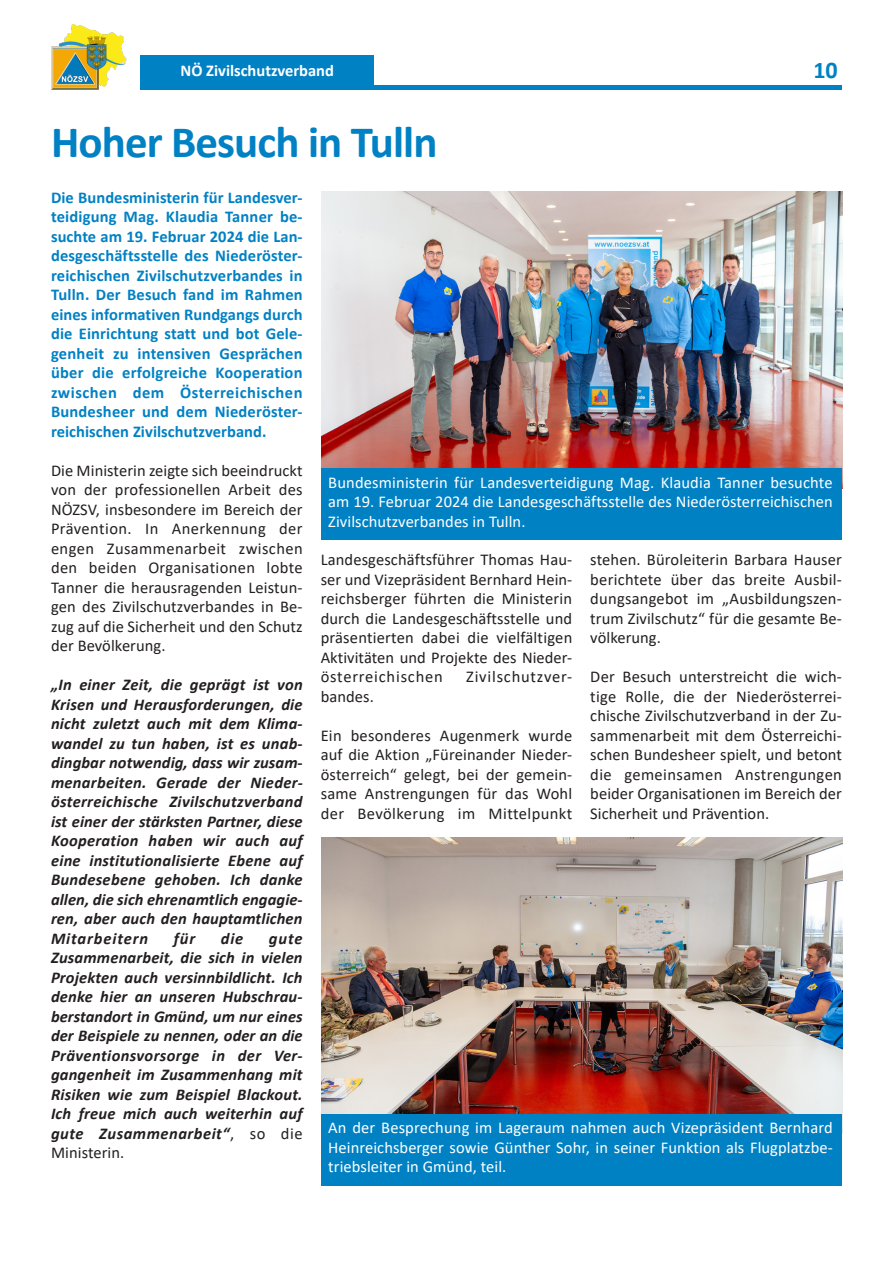
<style>
.page{position:relative;width:893px;height:1263px;background:#fff}
.page>*{position:absolute;margin:0;border:0;box-sizing:border-box;transform-origin:0 0}
.t1{font:700 45px "Calibri";letter-spacing:-.02em;color:#0081c4}
.t2{font:700 24px "Calibri";color:#0081c4}
.t3{font:16.5px/19.5px "Calibri";letter-spacing:.005em;color:#231f20;text-align:justify}
.t4{font:italic 700 16.5px/19.5px "Calibri";letter-spacing:.015em;color:#231f20;text-align:justify}
.t5{font:700 16.5px/19.5px "Calibri";letter-spacing:.005em;color:#0081c4;text-align:justify}
.t6{font:16.5px/19.5px "Calibri";letter-spacing:.005em;color:#fff;text-align:justify}
.t7{font:700 16.5px "Calibri";color:#fff}
.t8{font:16.5px "Calibri";letter-spacing:.05em;color:#231f20}
.s1{font-weight:400;font-style:normal}
</style>
<div class="page">
<img style="left:321px;top:192px;width:522px;height:296px">
<div style="left:321px;top:469px;width:521px;height:71px;background:#0081c4"></div>
<img style="left:321px;top:837px;width:522px;height:297px">
<div style="left:321px;top:1114px;width:521px;height:71px;background:#0081c4"></div>
<img style="left:51px;top:24px;width:76px;height:66px">
<hr style="left:140px;top:85px;width:702px;height:4px;background:#0081c4">
<div style="left:140px;top:56px;width:234px;height:33px;background:#0081c4"></div>
<p class="t7" style="left:180px;top:59px;width:155px">NÖ Zivilschutzverband</p>
<h2 class="t2" style="left:813px;top:53px;width:26px">10</h2>
<p class="t1" style="left:51px;top:110px;width:388px">Hoher Besuch in Tulln</p>
<p class="t5" style="left:51px;top:187px;width:253px">Die Bundesministerin für Landesver&shy;teidigung Mag. Klaudia Tanner be&shy;suchte am 19. Februar 2024 die Lan&shy;desgeschäftsstelle des Niederöster&shy;reichischen Zivilschutzverbandes in Tulln. Der Besuch fand im Rahmen eines informativen Rundgangs durch die Einrichtung statt und bot Gele&shy;genheit zu intensiven Gesprächen über die erfolgreiche Kooperation zwischen dem Österreichischen Bundesheer und dem Niederöster&shy;reichischen Zivilschutzverband.</p>
<p class="t3" style="left:51px;top:460px;width:253px">Die Ministerin zeigte sich beeindruckt von der professionellen Arbeit des NÖZSV, insbesondere im Bereich der Prävention. In Anerkennung der engen Zusammenarbeit zwischen den beiden Organisationen lobte Tanner die herausragenden Leistun&shy;gen des Zivilschutzverbandes in Be&shy;zug auf die Sicherheit und den Schutz der Bevölkerung.</p>
<p class="t4" style="left:51px;top:674px;width:253px">„In einer Zeit, die geprägt ist von Krisen und Herausforderungen, die nicht zuletzt auch mit dem Klima&shy;wandel zu tun haben, ist es unab&shy;dingbar notwendig, dass wir zusam&shy;menarbeiten. Gerade der Nieder&shy;österreichische Zivilschutzverband ist einer der stärksten Partner, diese Kooperation haben wir auch auf eine institutionalisierte Ebene auf Bundesebene gehoben. Ich danke allen, die sich ehrenamtlich engagie&shy;ren, aber auch den hauptamtlichen Mitarbeitern</p>
<p class="t4" style="left:174px;top:928px;width:23px">für</p>
<p class="t4" style="left:221px;top:928px;width:24px">die</p>
<p class="t4" style="left:51px;top:928px;width:253px;text-indent:218px">gute Zusammenarbeit, die sich in vielen Projekten auch versinnbildlicht. Ich denke hier an unseren Hubschrau&shy;berstandort in Gmünd, um nur eines der Beispiele zu nennen, oder an die Präventionsvorsorge in der Ver&shy;gangenheit im Zusammenhang mit Risiken wie zum Beispiel Blackout.<br>Ich freue mich auch weiterhin auf gute Zusammenarbeit“<span class="s1">, so die Ministerin.</span></p>
<p class="t6" style="left:328px;top:472px;width:506px">Bundesministerin für Landesverteidigung Mag. Klaudia Tanner besuchte am 19. Februar 2024 die Landesgeschäftsstelle des Niederösterreichischen Zivilschutzverbandes in Tulln.</p>
<p class="t3" style="left:321px;top:549px;width:253px">Landesgeschäftsführer Thomas Hau&shy;ser und Vizepräsident Bernhard Hein&shy;reichsberger führten die Ministerin durch die Landesgeschäftsstelle und präsentierten dabei die vielfältigen Aktivitäten und Projekte des Nieder&shy;österreichischen</p>
<p class="t8" style="left:466px;top:665px;width:108px">Zivilschutzver-</p>
<p class="t3" style="left:321px;top:686px;width:55px">bandes.</p>
<p class="t3" style="left:321px;top:725px;width:253px">Ein besonderes Augenmerk wurde auf die Aktion „Füreinander Nieder&shy;österreich“ gelegt, bei der gemein&shy;same Anstrengungen für das Wohl der Bevölkerung im Mittelpunkt</p>
<p class="t3" style="left:590px;top:549px;width:253px">stehen. Büroleiterin Barbara Hauser berichtete über das breite Ausbil&shy;dungsangebot im „Ausbildungszen&shy;trum Zivilschutz“ für die gesamte Be&shy;völkerung.</p>
<p class="t3" style="left:590px;top:666px;width:253px">Der Besuch unterstreicht die wich&shy;tige Rolle, die der Niederösterrei&shy;chische Zivilschutzverband in der Zu&shy;sammenarbeit mit dem Österreichi&shy;schen Bundesheer spielt, und betont die gemeinsamen Anstrengungen beider Organisationen im Bereich der Sicherheit und Prävention.</p>
<p class="t6" style="left:328px;top:1117px;width:506px">An der Besprechung im Lageraum nahmen auch Vizepräsident Bernhard Heinreichsberger sowie Günther Sohr, in seiner Funktion als Flugplatzbe&shy;triebsleiter in Gmünd, teil.</p>
</div>
